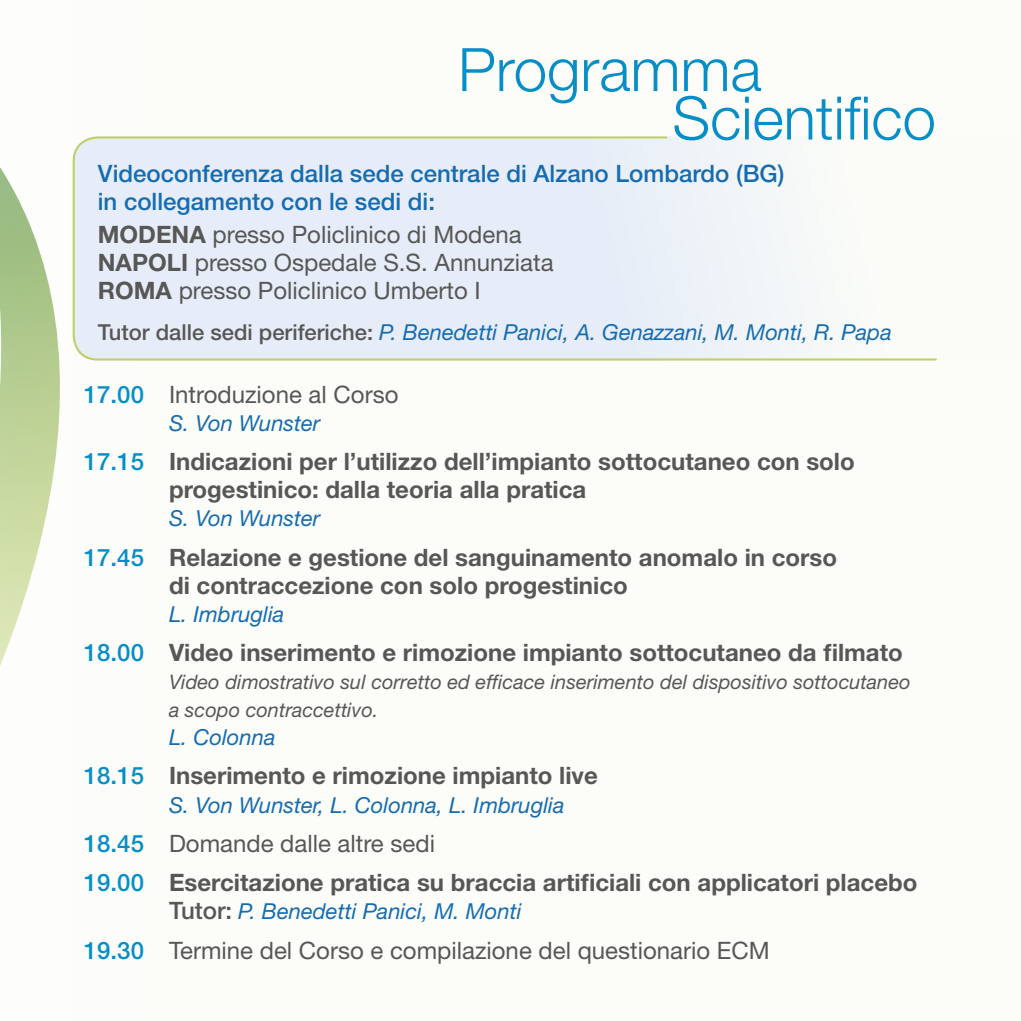
<style>
.page{position:relative;width:1021px;height:1021px;background:#fff}
.page>*{position:absolute;margin:0;border:0;box-sizing:border-box;transform-origin:0 0}
.t1{font:300 60px/48.4px "Helvetica Neue LT Std";color:#078ec7}
.t2{font:700 24px/28px "Helvetica Neue LT Std";color:#575756}
.t3{font:24px/28px "Helvetica Neue LT Std";color:#575756}
.t4{font:500 24px/28px "Helvetica Neue LT Std";color:#166cb0}
.t5{font:italic 22px "Helvetica Neue LT Std";color:#166cb0}
.t6{font:italic 20px/28px "Helvetica Neue LT Std";color:#575756}
.s1{font-weight:700}
.s2{font-weight:500;font-style:normal;color:#575756}
.s3{font-weight:500;color:#078ec7}
.s4{font-weight:400}
.s5{font-weight:500;font-style:normal;font-size:24px;color:#575756}
</style>
<div class="page">
<div style="left:0;top:0;width:1020px;height:1020px;background:#fcfdf9"></div>
<svg style="left:0;top:167px;width:60px;height:499px"></svg>
<svg style="left:72px;top:136px;width:865px;height:225px"></svg>
<h1 class="t1" style="left:672px;top:44px;width:265px;text-indent:-214px">Programma<br>Scientifico</h1>
<p class="t4" style="left:98px;top:159px;width:688px">Videoconferenza dalla sede centrale di Alzano Lombardo (BG) in collegamento con le sedi di:</p>
<p class="t3" style="left:98px;top:220px;width:457px"><span class="s1">MODENA</span> presso Policlinico di Modena<br><span class="s1">NAPOLI</span> presso Ospedale S.S. Annunziata<br><span class="s1">ROMA</span> presso Policlinico Umberto I</p>
<p class="t5" style="left:98px;top:319px;width:795px"><span class="s2">Tutor dalle sedi periferiche:</span> P. Benedetti Panici, A. Genazzani, M. Monti, R. Papa</p>
<p class="t3" style="left:84px;top:380px;width:316px"><span class="s3">17.00</span> Introduzione al Corso</p>
<p class="t5" style="left:169px;top:410px;width:153px">S. Von Wunster</p>
<p class="t2" style="left:169px;top:447px;width:687px;text-indent:-85px"><span class="s3">17.15</span> Indicazioni per l’utilizzo dell’impianto sottocutaneo con solo progestinico: dalla teoria alla pratica</p>
<p class="t5" style="left:169px;top:505px;width:153px">S. Von Wunster</p>
<p class="t2" style="left:169px;top:542px;width:669px;text-indent:-85px"><span class="s3">17.45</span> Relazione e gestione del sanguinamento anomalo in corso di contraccezione con solo progestinico</p>
<p class="t5" style="left:169px;top:600px;width:117px">L. Imbruglia</p>
<p class="t2" style="left:84px;top:638px;width:820px"><span class="s3">18.00</span> Video inserimento e rimozione impianto sottocutaneo da filmato</p>
<p class="t6" style="left:169px;top:667px;width:743px">Video dimostrativo sul corretto ed efficace inserimento del dispositivo sottocutaneo a scopo contraccettivo.</p>
<p class="t5" style="left:169px;top:724px;width:108px">L. Colonna</p>
<p class="t2" style="left:84px;top:761px;width:515px"><span class="s3">18.15</span> Inserimento e rimozione impianto live</p>
<p class="t5" style="left:169px;top:791px;width:397px">S. Von Wunster, L. Colonna, L. Imbruglia</p>
<p class="t2" style="left:84px;top:823px;width:835px;line-height:39.4px"><span class="s3">18.45</span> <span class="s4">Domande dalle altre sedi<br></span><span class="s3">19.00</span> Esercitazione pratica su braccia artificiali con applicatori placebo</p>
<p class="t5" style="left:169px;top:898px;width:354px"><span class="s5">Tutor:</span> P. Benedetti Panici, M. Monti</p>
<p class="t3" style="left:84px;top:935px;width:687px"><span class="s3">19.30</span> Termine del Corso e compilazione del questionario ECM</p>
</div>
